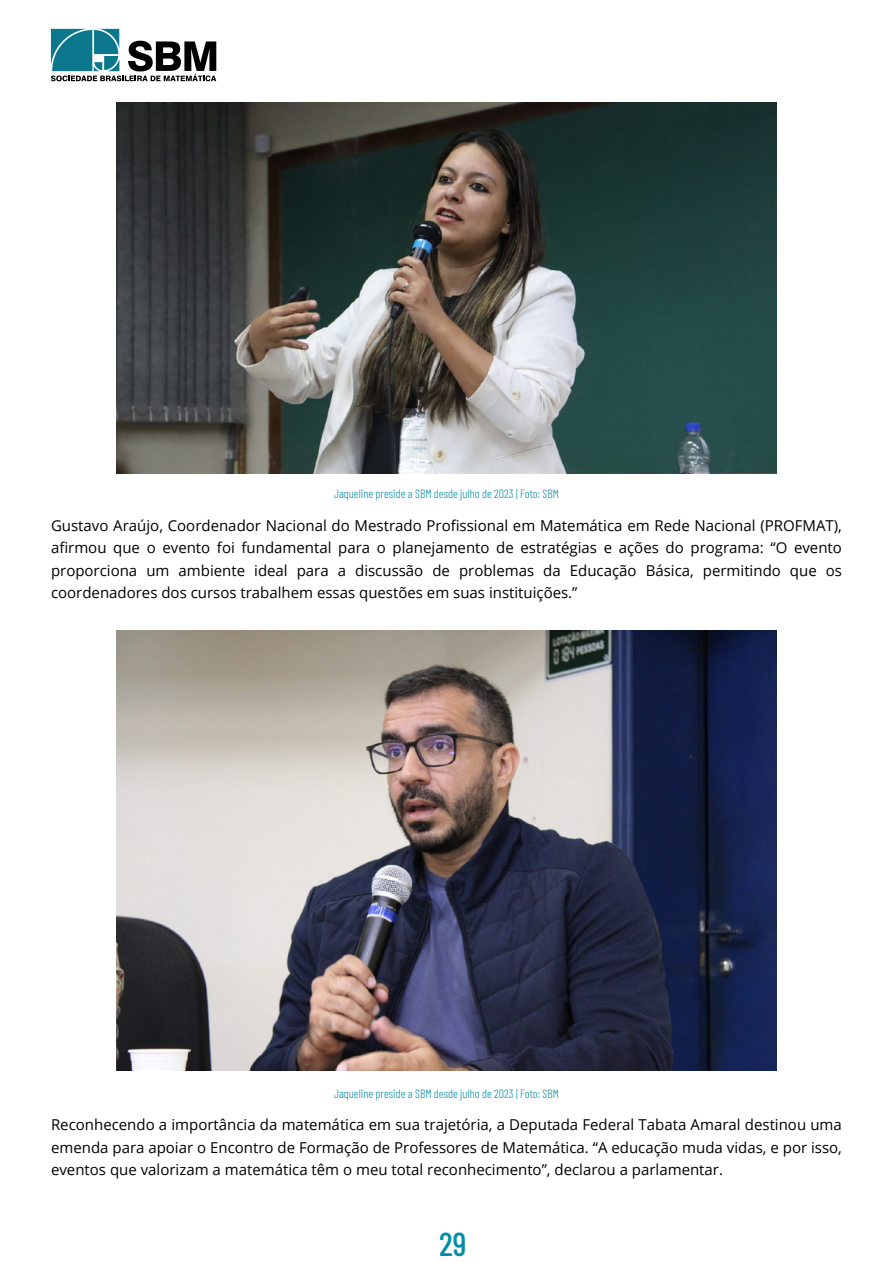
<style>
.page{position:relative;width:893px;height:1263px;background:#fff}
.page>*{position:absolute;margin:0;border:0;box-sizing:border-box;transform-origin:0 0}
.t1{font:500 33px "Barlow Condensed";color:#008da8}
.t2{font:15px/22.5px "Open Sans";color:#000;text-align:justify}
.t3{font:300 12px "Barlow Condensed";color:#008da8}
</style>
<div class="page">
<svg style="left:51px;top:29px;width:165px;height:52px"></svg>
<img style="left:116px;top:103px;width:661px;height:371px">
<img style="left:116px;top:630px;width:661px;height:440px">
<p class="t3" style="left:334px;top:485px;width:226px">Jaqueline preside a SBM desde julho de 2023 | Foto: SBM</p>
<p class="t2" style="left:51px;top:513px;width:792px">Gustavo Araújo, Coordenador Nacional do Mestrado Profissional em Matemática em Rede Nacional (PROFMAT), afirmou que o evento foi fundamental para o planejamento de estratégias e ações do programa: “O evento proporciona um ambiente ideal para a discussão de problemas da Educação Básica, permitindo que os coordenadores dos cursos trabalhem essas questões em suas instituições.”</p>
<p class="t3" style="left:334px;top:1085px;width:226px">Jaqueline preside a SBM desde julho de 2023 | Foto: SBM</p>
<p class="t2" style="left:51px;top:1113px;width:792px">Reconhecendo a importância da matemática em sua trajetória, a Deputada Federal Tabata Amaral destinou uma emenda para apoiar o Encontro de Formação de Professores de Matemática. “A educação muda vidas, e por isso, eventos que valorizam a matemática têm o meu total reconhecimento”, declarou a parlamentar.</p>
<h1 class="t1" style="left:439px;top:1220px;width:29px">29</h1>
</div>
